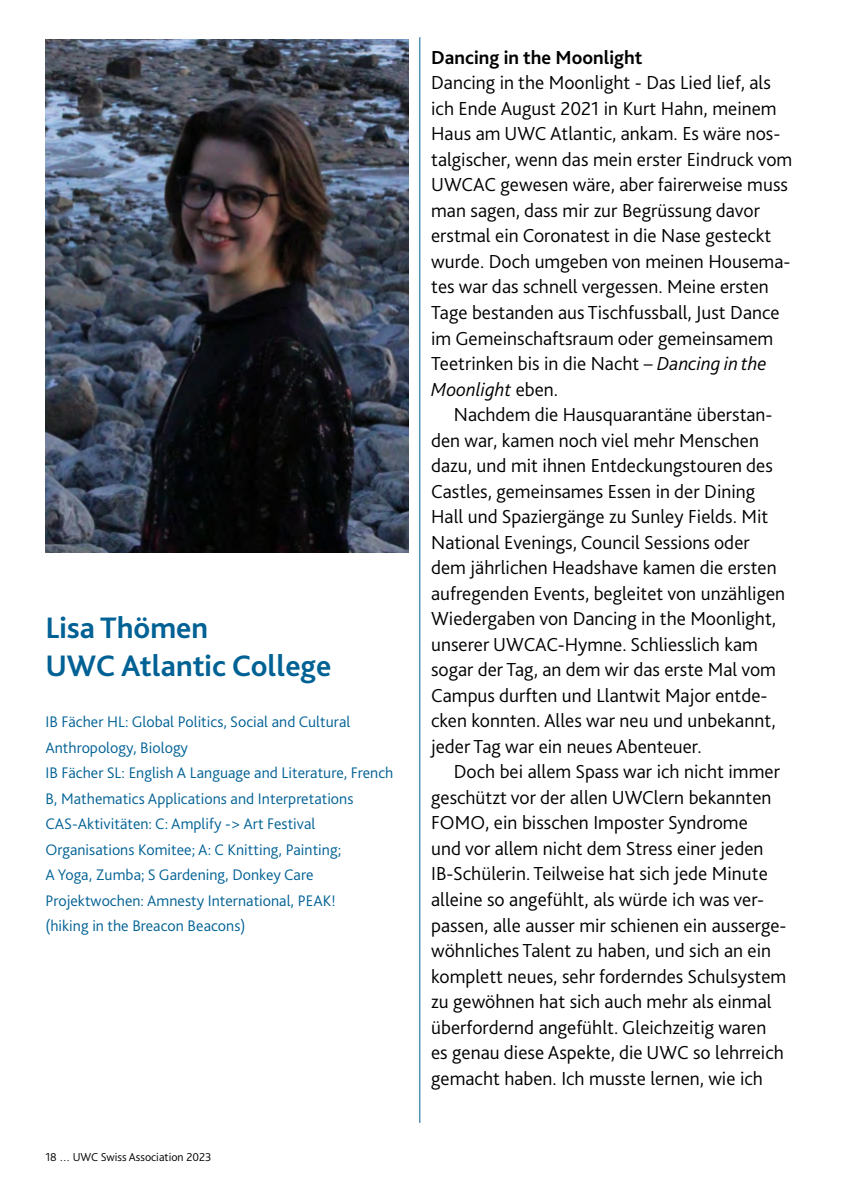
<style>
.page{position:relative;width:868px;height:1191px;background:#fff}
.page>*{position:absolute;margin:0;border:0;box-sizing:border-box;transform-origin:0 0}
.t1{font:700 31px/38.2px "Bliss 2";color:#006195}
.t2{font:300 19.8px/25.6px "Bliss 2";color:#000}
.t3{font:700 19.8px "Bliss 2";color:#000}
.t4{font:300 16px/25.6px "Bliss 2";color:#006195}
.t5{font:300 12px "Bliss 2";color:#000}
.s1{font-style:italic}
</style>
<div class="page">
<img style="left:45px;top:40px;width:363px;height:513px">
<hr style="left:419px;top:37px;width:1px;height:1086px;background:#006195">
<h1 class="t1" style="left:45px;top:608px;width:287px">Lisa Thömen<br>UWC Atlantic College</h1>
<p class="t4" style="left:45px;top:709px;width:349px">IB Fächer HL: Global Politics, Social and Cultural Anthropology, Biology<br>IB Fächer SL: English A Language and Literature, French B, Mathematics Applications and Interpretations CAS-Aktivitäten: C: Amplify -&gt; Art Festival Organisations Komitee; A: C Knitting, Painting;<br>A Yoga, Zumba; S Gardening, Donkey Care Projektwochen: Amnesty International, PEAK!<br>(hiking in the Breacon Beacons)</p>
<p class="t5" style="left:45px;top:1149px;width:167px">18 … UWC Swiss Association 2023</p>
<p class="t3" style="left:431px;top:45px;width:213px">Dancing in the Moonlight</p>
<p class="t2" style="left:431px;top:69px;width:363px">Dancing in the Moonlight - Das Lied lief, als ich Ende August 2021 in Kurt Hahn, meinem Haus am UWC Atlantic, ankam. Es wäre nos&shy;talgischer, wenn das mein erster Eindruck vom UWCAC gewesen wäre, aber fairerweise muss man sagen, dass mir zur Begrüssung davor erstmal ein Coronatest in die Nase gesteckt wurde. Doch umgeben von meinen Housema&shy;tes war das schnell vergessen. Meine ersten Tage bestanden aus Tischfussball, Just Dance im Gemeinschaftsraum oder gemeinsamem Teetrinken bis in die Nacht – <span class="s1">Dancing in the Moonlight</span> eben.</p>
<p class="t2" style="left:431px;top:401px;width:355px;text-indent:23px">Nachdem die Hausquarantäne überstan&shy;den war, kamen noch viel mehr Menschen dazu, und mit ihnen Entdeckungstouren des Castles, gemeinsames Essen in der Dining Hall und Spaziergänge zu Sunley Fields. Mit National Evenings, Council Sessions oder dem jährlichen Headshave kamen die ersten aufregenden Events, begleitet von unzähligen Wiedergaben von Dancing in the Moonlight, unserer UWCAC-Hymne. Schliesslich kam sogar der Tag, an dem wir das erste Mal vom Campus durften und Llantwit Major entde&shy;cken konnten. Alles war neu und unbekannt, jeder Tag war ein neues Abenteuer.</p>
<p class="t2" style="left:431px;top:758px;width:357px;text-indent:23px">Doch bei allem Spass war ich nicht immer geschützt vor der allen UWClern bekannten FOMO, ein bisschen Imposter Syndrome<br>und vor allem nicht dem Stress einer jeden IB-Schülerin. Teilweise hat sich jede Minute alleine so angefühlt, als würde ich was ver&shy;passen, alle ausser mir schienen ein ausserge&shy;wöhnliches Talent zu haben, und sich an ein komplett neues, sehr forderndes Schulsystem zu gewöhnen hat sich auch mehr als einmal überfordernd angefühlt. Gleichzeitig waren es genau diese Aspekte, die UWC so lehrreich gemacht haben. Ich musste lernen, wie ich</p>
</div>
